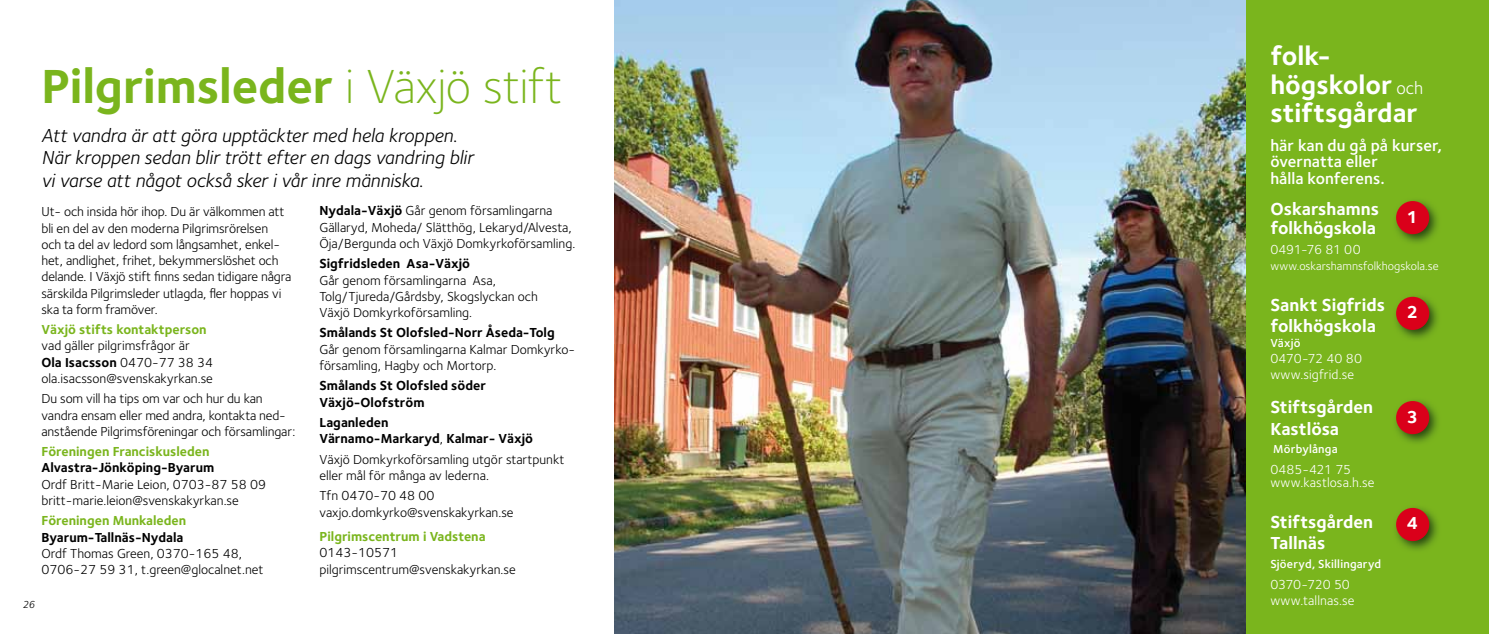
<style>
.page{position:relative;width:1489px;height:634px;background:#fff}
.page>*{position:absolute;margin:0;border:0;box-sizing:border-box;transform-origin:0 0}
.t1{font:700 49.5px "Foundry Sterling";letter-spacing:-.005em;color:#7ab51d}
.t2{font:700 27px/28.5px "Foundry Sterling";color:#fff}
.t3{font:italic 19.5px/22.5px "Foundry Sterling";letter-spacing:-.005em;color:#000}
.t4{font:700 18px/21.6px "Foundry Sterling";color:#fff}
.t5{font:700 17.85px "Foundry Sterling";color:#fff}
.t6{font:600 16.5px/16.5px "Foundry Sterling";letter-spacing:.005em;color:#fff}
.t7{font:13.5px/16.2px "Foundry Sterling";color:#000}
.t8{font:700 13.5px/16.2px "Foundry Sterling";color:#000}
.t9{font:700 13.5px "Foundry Sterling";color:#7ab51d}
.t10{font:13.5px/16.2px "Foundry Sterling";letter-spacing:.005em;color:#fff}
.t11{font:13.5px "Foundry Sterling";letter-spacing:-.02em;color:#fff}
.t12{font:600 12px "Foundry Sterling";letter-spacing:.015em;color:#fff}
.t13{font:12px "Foundry Sterling";color:#fff}
.t14{font:italic 10.5px "Foundry Sterling";color:#000}
.s1{font-weight:300}
.s2{font-weight:700}
.s3{font-weight:400}
.s4{font-weight:400;font-size:18px}
</style>
<div class="page">
<div style="left:1233px;top:0;width:255px;height:634px;background:#7ab51d"></div>
<img style="left:1395px;top:200px;width:43px;height:43px">
<div style="left:1395px;top:201px;width:34px;height:33px;background:#da001a;border-radius:50%"></div>
<img style="left:1395px;top:296px;width:43px;height:43px">
<div style="left:1395px;top:297px;width:34px;height:33px;background:#da001a;border-radius:50%"></div>
<img style="left:1395px;top:400px;width:43px;height:43px">
<div style="left:1395px;top:401px;width:34px;height:33px;background:#da001a;border-radius:50%"></div>
<img style="left:1395px;top:507px;width:43px;height:43px">
<div style="left:1395px;top:508px;width:34px;height:33px;background:#da001a;border-radius:50%"></div>
<img style="left:614px;top:0;width:630px;height:634px">
<h1 class="t1" style="left:41px;top:57px;width:522px">Pilgrimsleder <span class="s1">i Växjö stift</span></h1>
<h3 class="t3" style="left:41px;top:124px;width:433px">Att vandra är att göra upptäckter med hela kroppen.<br>När kroppen sedan blir trött efter en dags vandring blir vi varse att något också sker i vår inre människa.</h3>
<p class="t7" style="left:41px;top:204px;width:251px">Ut- och insida hör ihop. Du är välkommen att bli en del av den moderna Pilgrimsrörelsen och ta del av ledord som långsamhet, enkel&shy;het, andlighet, frihet, bekymmerslöshet och delande. I Växjö stift finns sedan tidigare några särskilda Pilgrimsleder utlagda, fler hoppas vi ska ta form framöver.</p>
<p class="t9" style="left:41px;top:321px;width:167px">Växjö stifts kontaktperson</p>
<p class="t7" style="left:41px;top:337px;width:173px">vad gäller pilgrimsfrågor är<br><span class="s2">Ola Isacsson</span> 0470-77 38 34 ola.isacsson@svenskakyrkan.se</p>
<p class="t7" style="left:41px;top:390px;width:255px">Du som vill ha tips om var och hur du kan vandra ensam eller med andra, kontakta ned&shy;anstående Pilgrimsföreningar och församlingar:</p>
<p class="t9" style="left:41px;top:443px;width:170px">Föreningen Franciskusleden</p>
<p class="t8" style="left:41px;top:459px;width:174px">Alvastra-Jönköping-Byarum</p>
<p class="t7" style="left:41px;top:476px;width:226px">Ordf Britt-Marie Leion, 0703-87 58 09 britt-marie.leion@svenskakyrkan.se</p>
<p class="t9" style="left:41px;top:512px;width:146px">Föreningen Munkaleden</p>
<p class="t8" style="left:41px;top:528px;width:143px">Byarum-Tallnäs-Nydala</p>
<p class="t7" style="left:41px;top:545px;width:223px">Ordf Thomas Green, 0370-165 48,<br>0706-27 59 31, t.green@glocalnet.net</p>
<p class="t7" style="left:319px;top:203px;width:257px"><span class="s2">Nydala-Växjö</span> Går genom församlingarna<br>Gällaryd, Moheda/ Slätthög, Lekaryd/Alvesta,<br>Öja/Bergunda och Växjö Domkyrkoförsamling.</p>
<p class="t8" style="left:319px;top:255px;width:152px">Sigfridsleden Asa-Växjö</p>
<p class="t7" style="left:319px;top:272px;width:220px">Går genom församlingarna Asa,<br>Tolg/Tjureda/Gårdsby, Skogslyckan och<br>Växjö Domkyrkoförsamling.</p>
<p class="t8" style="left:319px;top:324px;width:237px">Smålands St Olofsled-Norr Åseda-Tolg</p>
<p class="t7" style="left:319px;top:341px;width:257px">Går genom församlingarna Kalmar Domkyrko&shy;församling, Hagby och Mortorp.</p>
<p class="t8" style="left:319px;top:377px;width:168px">Smålands St Olofsled söder<br>Växjö-Olofström</p>
<p class="t8" style="left:319px;top:414px;width:215px">Laganleden<br>Värnamo-Markaryd<span class="s3">,</span> Kalmar- Växjö</p>
<p class="t7" style="left:319px;top:451px;width:247px">Växjö Domkyrkoförsamling utgör startpunkt eller mål för många av lederna.</p>
<p class="t7" style="left:319px;top:487px;width:196px">Tfn 0470-70 48 00 vaxjo.domkyrko@svenskakyrkan.se</p>
<p class="t9" style="left:319px;top:528px;width:168px">Pilgrimscentrum i Vadstena</p>
<p class="t7" style="left:319px;top:544px;width:198px">0143-10571 pilgrimscentrum@svenskakyrkan.se</p>
<p class="t14" style="left:22px;top:598px;width:14px">26</p>
<h2 class="t2" style="left:1270px;top:42px;width:154px">folk&shy;högskolor <span class="s4">och </span>stiftsgårdar</h2>
<p class="t6" style="left:1270px;top:137px;width:173px">här kan du gå på kurser, övernatta eller<br>hålla konferens.</p>
<h3 class="t4" style="left:1270px;top:199px;width:110px;line-height:19.5px">Oskarshamns folkhögskola</h3>
<p class="t11" style="left:1270px;top:241px;width:92px">0491-76 81 00</p>
<p class="t13" style="left:1270px;top:259px;width:170px">www.oskarshamnsfolkhogskola.se</p>
<h3 class="t4" style="left:1270px;top:293px;width:116px">Sankt Sigfrids folkhögskola</h3>
<p class="t12" style="left:1270px;top:335px;width:32px">Växjö</p>
<p class="t10" style="left:1270px;top:350px;width:93px">0470-72 40 80 www.sigfrid.se</p>
<h3 class="t4" style="left:1270px;top:396px;width:104px">Stiftsgården<br>Kastlösa</h3>
<p class="t12" style="left:1273px;top:442px;width:66px">Mörbylånga</p>
<p class="t10" style="left:1270px;top:462px;width:106px;line-height:13.2px">0485-421 75 www.kastlosa.h.se</p>
<h3 class="t4" style="left:1270px;top:510px;width:104px">Stiftsgården<br>Tallnäs</h3>
<p class="t12" style="left:1270px;top:557px;width:112px">Sjöeryd, Skillingaryd</p>
<p class="t10" style="left:1270px;top:575px;width:86px">0370-720 50 www.tallnas.se</p>
<h3 class="t5" style="left:1406px;top:206px;width:13px">1</h3>
<h3 class="t5" style="left:1406px;top:301px;width:13px">2</h3>
<h3 class="t5" style="left:1406px;top:406px;width:13px">3</h3>
<h3 class="t5" style="left:1406px;top:512px;width:13px">4</h3>
</div>
